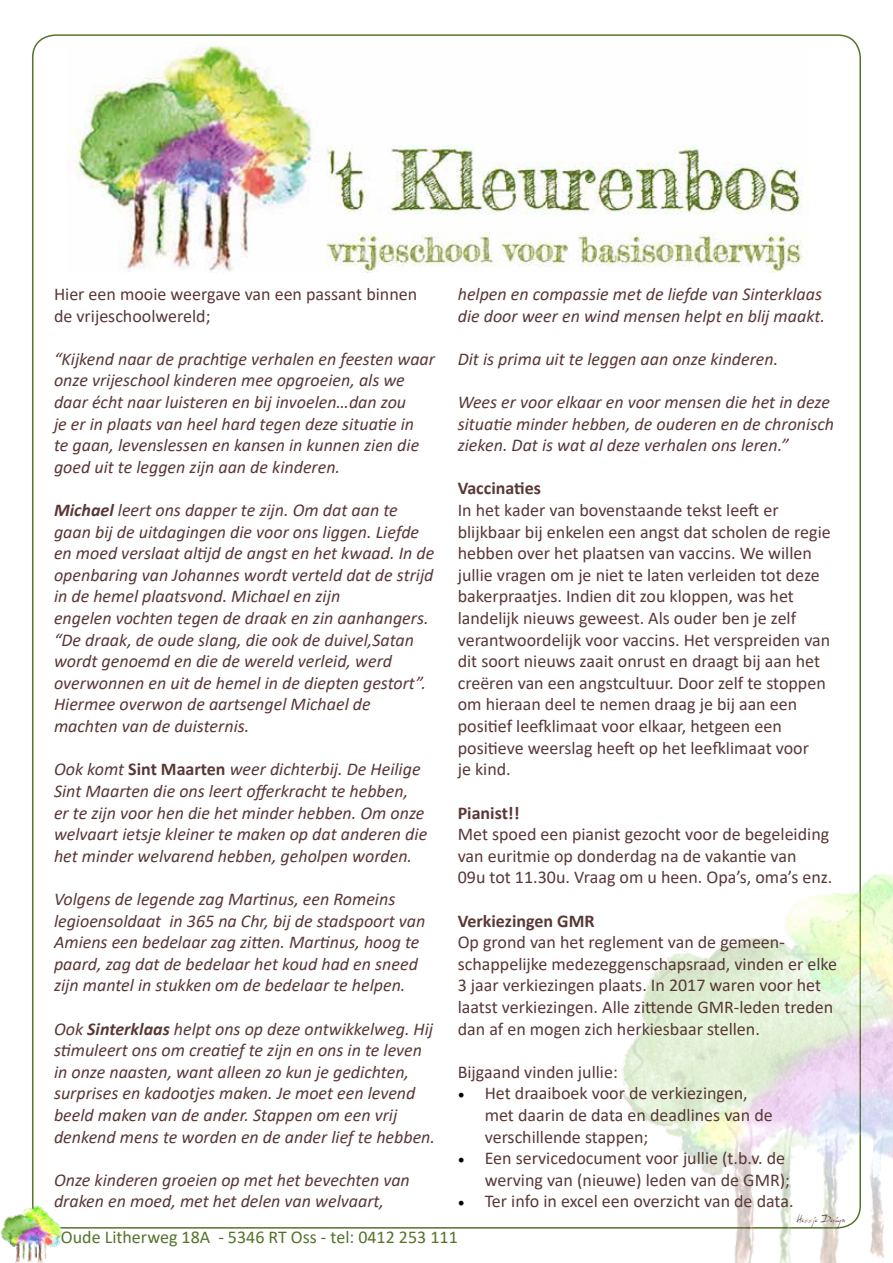
<style>
.page{position:relative;width:893px;height:1263px;background:#fff}
.page>*{position:absolute;margin:0;border:0;box-sizing:border-box;transform-origin:0 0}
.t1{font:italic 18px/21.6px "Calibri";color:#593836}
.t2{font:18px/21.6px "Calibri";color:#593836}
.t3{font:18px "Calibri";color:#55732a}
.t4{font:700 18px "Calibri";color:#593836}
.t5{font:9px "Dali";letter-spacing:-.025em;color:#593836}
.s1{font-weight:700}
.s2{font-weight:700;font-style:normal}
.s3{font-family:"Minion Pro";color:#000}
</style>
<div class="page">
<img style="left:72px;top:45px;width:735px;height:228px">
<img style="left:603px;top:859px;width:290px;height:404px">
<img style="left:1px;top:1204px;width:62px;height:59px">
<p class="t2" style="left:54px;top:283px;width:365px">Hier een mooie weergave van een passant binnen de vrijeschoolwereld;</p>
<p class="t1" style="left:54px;top:347px;width:382px">“Kijkend naar de prachtige verhalen en feesten waar onze vrijeschool kinderen mee opgroeien, als we daar écht naar luisteren en bij invoelen…dan zou<br>je er in plaats van heel hard tegen deze situatie in<br>te gaan, levenslessen en kansen in kunnen zien die goed uit te leggen zijn aan de kinderen.</p>
<p class="t1" style="left:54px;top:498px;width:382px"><span class="s1">Michael</span> leert ons dapper te zijn. Om dat aan te gaan bij de uitdagingen die voor ons liggen. Liefde en moed verslaat altijd de angst en het kwaad. In de openbaring van Johannes wordt verteld dat de strijd in de hemel plaatsvond. Michael en zijn<br>engelen vochten tegen de draak en zin aanhangers. “De draak, de oude slang, die ook de duivel,Satan wordt genoemd en die de wereld verleid, werd overwonnen en uit de hemel in de diepten gestort”.<br>Hiermee overwon de aartsengel Michael de machten van de duisternis.</p>
<p class="t1" style="left:54px;top:758px;width:375px">Ook komt <span class="s2">Sint Maarten</span> weer dichterbij. De Heilige Sint Maarten die ons leert offerkracht te hebben, er te zijn voor hen die het minder hebben. Om onze welvaart ietsje kleiner te maken op dat anderen die het minder welvarend hebben, geholpen worden.</p>
<p class="t1" style="left:54px;top:887px;width:373px">Volgens de legende zag Martinus, een Romeins legioensoldaat in 365 na Chr, bij de stadspoort van Amiens een bedelaar zag zitten. Martinus, hoog te paard, zag dat de bedelaar het koud had en sneed zijn mantel in stukken om de bedelaar te helpen.</p>
<p class="t1" style="left:54px;top:1017px;width:383px">Ook <span class="s1">Sinterklaas</span> helpt ons op deze ontwikkelweg. Hij stimuleert ons om creatief te zijn en ons in te leven in onze naasten, want alleen zo kun je gedichten, surprises en kadootjes maken. Je moet een levend beeld maken van de ander. Stappen om een vrij denkend mens te worden en de ander lief te hebben.</p>
<p class="t1" style="left:54px;top:1168px;width:357px">Onze kinderen groeien op met het bevechten van draken en moed, met het delen van welvaart,</p>
<p class="t1" style="left:458px;top:282px;width:369px">helpen en compassie met de liefde van Sinterklaas die door weer en wind mensen helpt en blij maakt.</p>
<p class="t1" style="left:458px;top:347px;width:322px">Dit is prima uit te leggen aan onze kinderen.</p>
<p class="t1" style="left:458px;top:390px;width:378px">Wees er voor elkaar en voor mensen die het in deze situatie minder hebben, de ouderen en de chronisch zieken. Dat is wat al deze verhalen ons leren.”</p>
<p class="t4" style="left:458px;top:476px;width:85px">Vaccinaties</p>
<p class="t2" style="left:458px;top:499px;width:375px">In het kader van bovenstaande tekst leeft er blijkbaar bij enkelen een angst dat scholen de regie hebben over het plaatsen van vaccins. We willen jullie vragen om je niet te laten verleiden tot deze bakerpraatjes. Indien dit zou kloppen, was het landelijk nieuws geweest. Als ouder ben je zelf verantwoordelijk voor vaccins. Het verspreiden van dit soort nieuws zaait onrust en draagt bij aan het creëren van een angstcultuur. Door zelf te stoppen om hieraan deel te nemen draag je bij aan een positief leefklimaat voor elkaar, hetgeen een positieve weerslag heeft op het leefklimaat voor<br>je kind.</p>
<p class="t4" style="left:458px;top:800px;width:63px">Pianist!!</p>
<p class="t2" style="left:458px;top:823px;width:376px">Met spoed een pianist gezocht voor de begeleiding van euritmie op donderdag na de vakantie van<br>09u tot 11.30u. Vraag om u heen. Opa’s, oma’s enz.</p>
<p class="t4" style="left:458px;top:908px;width:138px">Verkiezingen GMR</p>
<p class="t2" style="left:458px;top:931px;width:381px">Op grond van het reglement van de gemeen&shy;schappelijke medezeggenschapsraad, vinden er elke 3 jaar verkiezingen plaats. In 2017 waren voor het laatst verkiezingen. Alle zittende GMR-leden treden dan af en mogen zich herkiesbaar stellen.</p>
<p class="t2" style="left:458px;top:1060px;width:162px">Bijgaand vinden jullie:</p>
<p class="t2" style="left:485px;top:1082px;width:290px;text-indent:-27px"><span class="s3">•</span> Het draaiboek voor de verkiezingen, met daarin de data en deadlines van de verschillende stappen;</p>
<p class="t2" style="left:458px;top:1147px;width:334px;text-align:right"><span class="s3">•</span> Een servicedocument voor jullie (t.b.v. de werving van (nieuwe) leden van de GMR);</p>
<p class="t2" style="left:458px;top:1190px;width:337px"><span class="s3">•</span> Ter info in excel een overzicht van de data.</p>
<p class="t3" style="left:61px;top:1224px;width:398px">Oude Litherweg 18A - 5346 RT Oss - tel: 0412 253 111</p>
<p class="t5" style="left:796px;top:1214px;width:51px">Hexxje Design</p>
</div>
